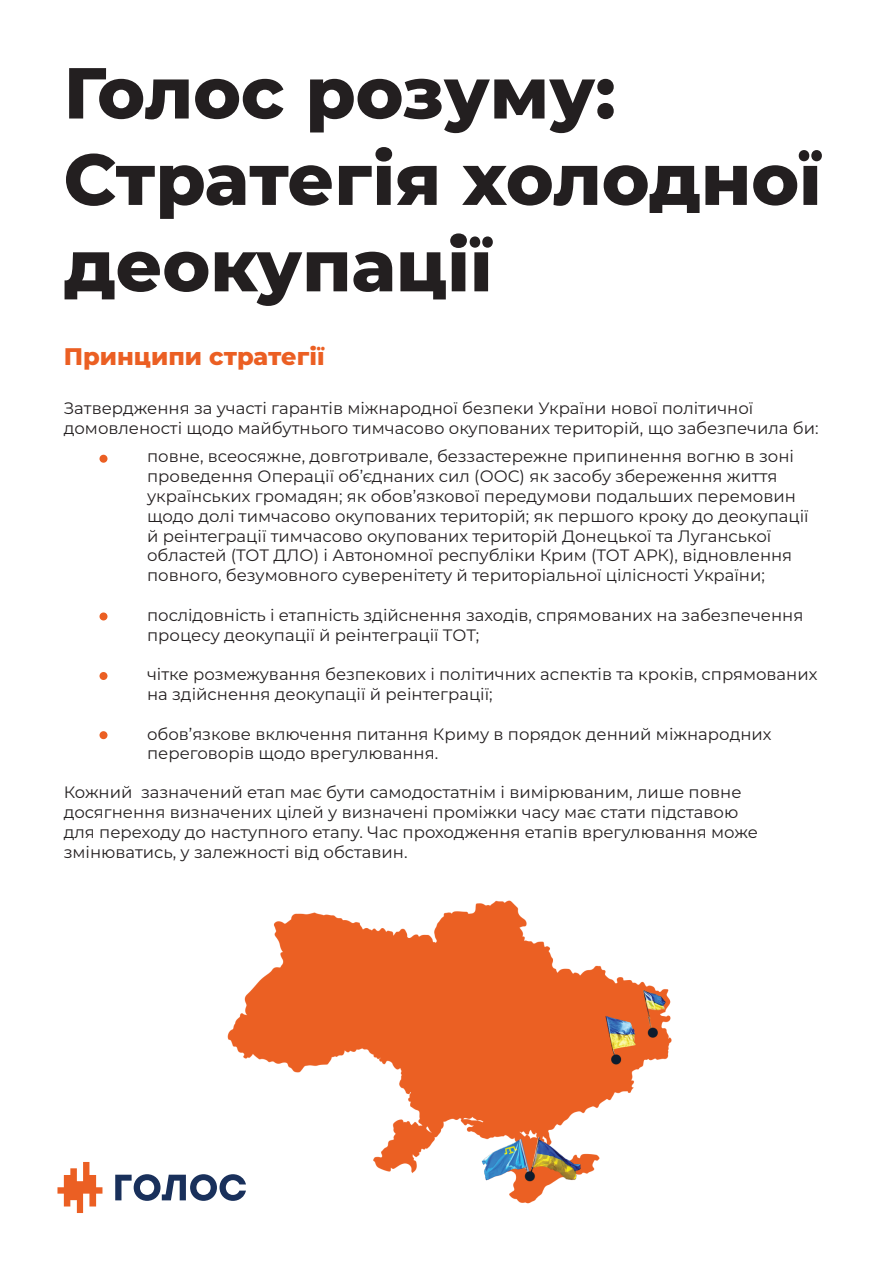
<style>
.page{position:relative;width:893px;height:1263px;background:#fff}
.page>*{position:absolute;margin:0;border:0;box-sizing:border-box;transform-origin:0 0}
.t1{font:800 72px/86.4px "Montserrat";color:#231f20}
.t2{font:800 24px "Montserrat";color:#eb5f23}
.t3{font:16.5px/19.8px "Montserrat";color:#231f20}
</style>
<div class="page">
<img style="left:57px;top:900px;width:615px;height:313px">
<div style="left:100px;top:455px;width:7px;height:8px;background:#eb5f23;border-radius:50%"></div>
<div style="left:100px;top:612px;width:7px;height:8px;background:#eb5f23;border-radius:50%"></div>
<div style="left:100px;top:672px;width:7px;height:8px;background:#eb5f23;border-radius:50%"></div>
<div style="left:100px;top:731px;width:7px;height:8px;background:#eb5f23;border-radius:50%"></div>
<h1 class="t1" style="left:64px;top:46px;width:759px">Голос розуму:<br>Стратегія холодної деокупації</h1>
<h2 class="t2" style="left:64px;top:339px;width:262px">Принципи стратегії</h2>
<p class="t3" style="left:64px;top:397px;width:756px">Затвердження за участі гарантів міжнародної безпеки України нової політичної домовленості щодо майбутнього тимчасово окупованих територій, що забезпечила би:</p>
<p class="t3" style="left:147px;top:446px;width:663px">повне, всеосяжне, довготривале, беззастережне припинення вогню в зоні проведення Операції об’єднаних сил (ООС) як засобу збереження життя українських громадян; як обов’язкової передумови подальших перемовин щодо долі тимчасово окупованих територій; як першого кроку до деокупації й реінтеграції тимчасово окупованих територій Донецької та Луганської областей (ТОТ ДЛО) і Автономної республіки Крим (ТОТ АРК), відновлення повного, безумовного суверенітету й територіальної цілісності України;</p>
<p class="t3" style="left:147px;top:604px;width:658px">послідовність і етапність здійснення заходів, спрямованих на забезпечення процесу деокупації й реінтеграції ТОТ;</p>
<p class="t3" style="left:147px;top:664px;width:672px">чітке розмежування безпекових і політичних аспектів та кроків, спрямованих на здійснення деокупації й реінтеграції;</p>
<p class="t3" style="left:147px;top:723px;width:626px">обов’язкове включення питання Криму в порядок денний міжнародних переговорів щодо врегулювання.</p>
<p class="t3" style="left:64px;top:782px;width:696px">Кожний зазначений етап має бути самодостатнім і вимірюваним, лише повне досягнення визначених цілей у визначені проміжки часу має стати підставою для переходу до наступного етапу. Час проходження етапів врегулювання може змінюватись, у залежності від обставин.</p>
</div>
